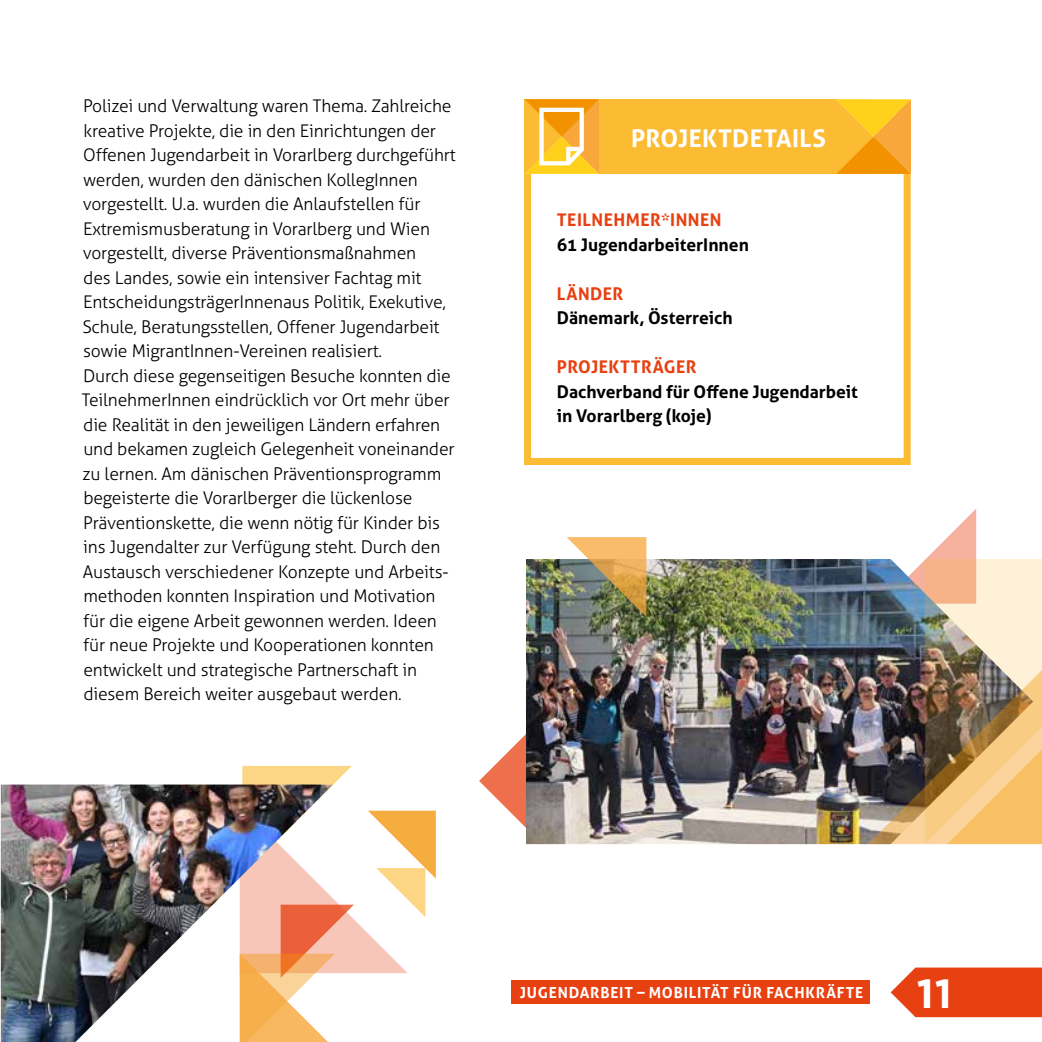
<style>
.page{position:relative;width:1042px;height:1042px;background:#fff}
.page>*{position:absolute;margin:0;border:0;box-sizing:border-box;transform-origin:0 0}
.t1{font:700 40.6px "Gotham HTF";color:#fff}
.t2{font:700 24.5px "Aller";letter-spacing:.015em;color:#fff}
.t3{font:300 17.5px/24.5px "Aller";letter-spacing:-.01em;color:#000}
.t4{font:700 17.5px/24.5px "Aller";letter-spacing:-.005em;color:#000}
.t5{font:700 17.5px "Aller";letter-spacing:.025em;color:#e74011}
.t6{font:700 15.22px "Aller";letter-spacing:.05em;color:#fff}
</style>
<div class="page">
<svg style="left:890px;top:967px;width:152px;height:50px;background:#e95227"></svg>
<div style="left:511px;top:981px;width:358px;height:23px;background:#e74011"></div>
<svg style="left:479px;top:734px;width:47px;height:94px"></svg>
<img style="left:1px;top:784px;width:239px;height:258px">
<img style="left:526px;top:559px;width:342px;height:285px">
<svg style="left:926px;top:509px;width:51px;height:50px"></svg>
<img style="left:868px;top:559px;width:174px;height:285px">
<svg style="left:240px;top:766px;width:196px;height:276px"></svg>
<img style="left:566px;top:537px;width:80px;height:80px">
<div style="left:524px;top:107px;width:386px;height:358px;border:7px solid #fbbc33"></div>
<div style="left:524px;top:99px;width:348px;height:75px;background:#fbbc33"></div>
<svg style="left:836px;top:99px;width:74px;height:75px"></svg>
<svg style="left:524px;top:99px;width:75px;height:75px"></svg>
<p class="t3" style="left:82px;top:94px;width:375px">Polizei und Verwaltung waren Thema. Zahlreiche kreative Projekte, die in den Einrichtungen der Offenen Jugendarbeit in Vorarlberg durchgeführt werden, wurden den dänischen KollegInnen vorgestellt. U.a. wurden die Anlaufstellen für Extremismusberatung in Vorarlberg und Wien vorgestellt, diverse Präventionsmaßnahmen<br>des Landes, sowie ein intensiver Fachtag mit EntscheidungsträgerInnenaus Politik, Exekutive, Schule, Beratungsstellen, Offener Jugendarbeit sowie MigrantInnen-Vereinen realisiert.<br>Durch diese gegenseitigen Besuche konnten die TeilnehmerInnen eindrücklich vor Ort mehr über die Realität in den jeweiligen Ländern erfahren und bekamen zugleich Gelegenheit voneinander zu lernen. Am dänischen Präventionsprogramm begeisterte die Vorarlberger die lückenlose Präventionskette, die wenn nötig für Kinder bis ins Jugendalter zur Verfügung steht. Durch den Austausch verschiedener Konzepte und Arbeits&shy;methoden konnten Inspiration und Motivation für die eigene Arbeit gewonnen werden. Ideen für neue Projekte und Kooperationen konnten entwickelt und strategische Partnerschaft in diesem Bereich weiter ausgebaut werden.</p>
<h2 class="t2" style="left:631px;top:124px;width:196px">PROJEKTDETAILS</h2>
<p class="t5" style="left:557px;top:209px;width:166px">TEILNEHMER*INNEN</p>
<p class="t4" style="left:557px;top:232px;width:193px">61 JugendarbeiterInnen</p>
<p class="t5" style="left:557px;top:283px;width:68px">LÄNDER</p>
<p class="t4" style="left:557px;top:306px;width:177px">Dänemark, Österreich</p>
<p class="t5" style="left:557px;top:356px;width:141px">PROJEKTTRÄGER</p>
<p class="t4" style="left:557px;top:379px;width:302px">Dachverband für Offene Jugendarbeit in Vorarlberg (koje)</p>
<p class="t6" style="left:520px;top:983px;width:345px">JUGENDARBEIT – MOBILITÄT FÜR FACHKRÄFTE</p>
<h1 class="t1" style="left:917px;top:970px;width:37px">11</h1>
</div>
